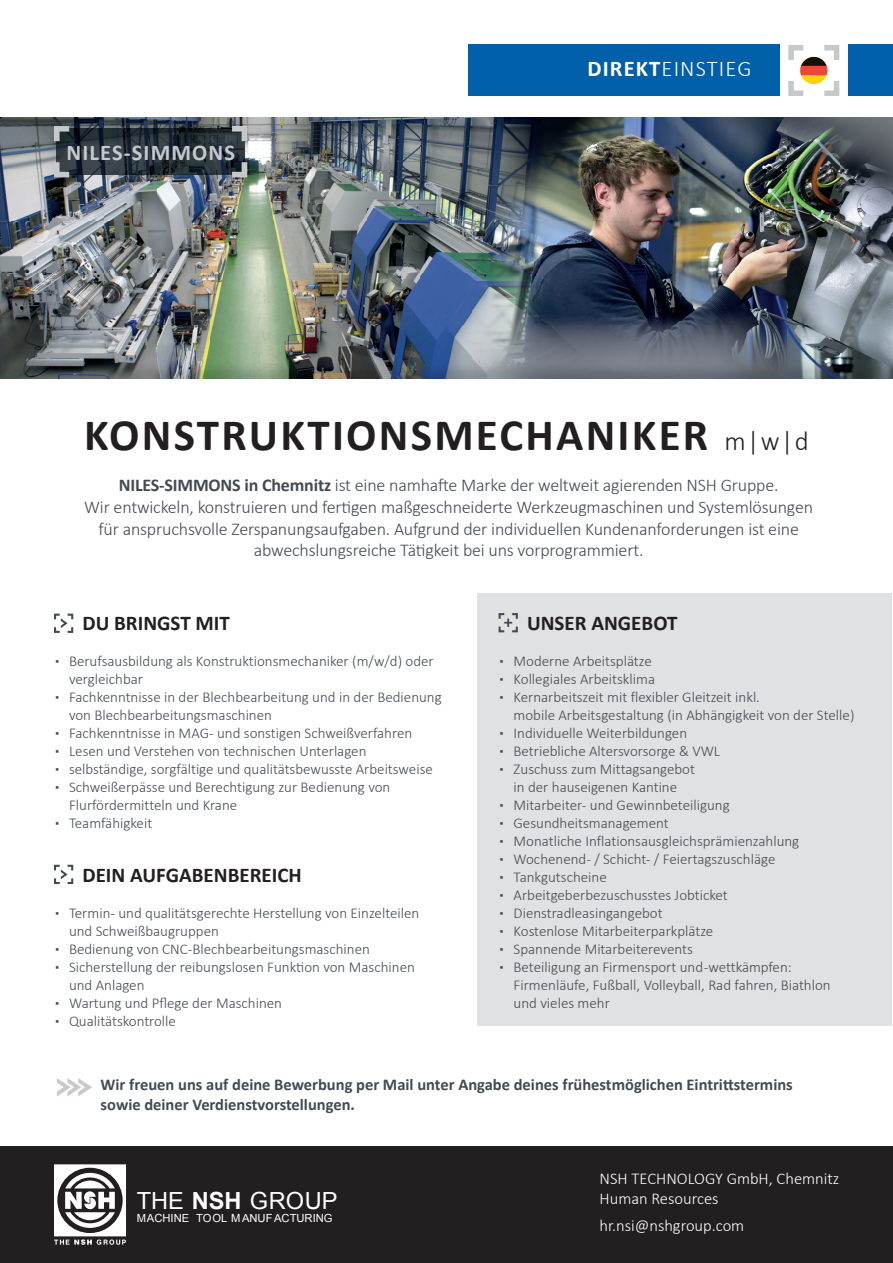
<style>
.page{position:relative;width:893px;height:1263px;background:#fff}
.page>*{position:absolute;margin:0;border:0;box-sizing:border-box;transform-origin:0 0}
.t1{font:700 45px "Calibri";letter-spacing:.05em;color:#231f20}
.t2{font:23.55px "Arial";color:#fff}
.t3{font:300 22.5px "Calibri";letter-spacing:.05em;color:#fff}
.t4{font:700 22.5px "Calibri";letter-spacing:.05em;color:#c6c9cc}
.t5{font:700 21px "Calibri";color:#231f20}
.t6{font:300 18px/21.6px "Calibri";letter-spacing:-.01em;color:#424b53;text-align:center}
.t7{font:700 16.5px/19.8px "Calibri";color:#424b53}
.t8{font:300 16.5px/19.8px "Calibri";color:#fff}
.t9{font:300 15px/18px "Calibri";color:#424b53}
.t10{font:11.25px "Arial";color:#fff}
.s1{font-weight:700}
.s2{font-weight:300;font-size:27px}
</style>
<div class="page">
<img style="left:0;top:117px;width:105px;height:104px">
<img style="left:105px;top:117px;width:105px;height:12px">
<img style="left:210px;top:117px;width:683px;height:104px">
<img style="left:105px;top:175px;width:105px;height:46px">
<img style="left:0;top:221px;width:893px;height:157px">
<img style="left:57px;top:129px;width:187px;height:46px">
<svg style="left:54px;top:614px;width:19px;height:19px"></svg>
<svg style="left:54px;top:865px;width:19px;height:19px"></svg>
<svg style="left:57px;top:1078px;width:35px;height:18px"></svg>
<div style="left:0;top:1146px;width:893px;height:117px;background:#231f20"></div>
<svg style="left:54px;top:1164px;width:72px;height:81px"></svg>
<svg style="left:232px;top:162px;width:15px;height:15px"></svg>
<svg style="left:232px;top:126px;width:15px;height:15px"></svg>
<svg style="left:54px;top:162px;width:15px;height:15px"></svg>
<svg style="left:54px;top:126px;width:15px;height:15px"></svg>
<div style="left:848px;top:45px;width:45px;height:51px;background:#0160a9"></div>
<svg style="left:788px;top:45px;width:51px;height:51px"></svg>
<div style="left:468px;top:45px;width:311px;height:51px;background:#0160a9"></div>
<div style="left:478px;top:594px;width:414px;height:432px;background:#e0e1e3"></div>
<svg style="left:499px;top:613px;width:19px;height:19px"></svg>
<h3 class="t4" style="left:67px;top:137px;width:170px">NILES-SIMMONS</h3>
<h3 class="t3" style="left:587px;top:55px;width:166px"><span class="s1">DIREKT</span>EINSTIEG</h3>
<h1 class="t1" style="left:84px;top:403px;width:726px">KONSTRUKTIONSMECHANIKER <span class="s2">m|w|d</span></h1>
<p class="t6" style="left:84px;top:474px;width:730px"><span class="s1">NILES-SIMMONS in Chemnitz</span> ist eine namhafte Marke der weltweit agierenden NSH Gruppe.<br>Wir entwickeln, konstruieren und fertigen maßgeschneiderte Werkzeugmaschinen und Systemlösungen für anspruchsvolle Zerspanungsaufgaben. Aufgrund der individuellen Kundenanforderungen ist eine abwechslungsreiche Tätigkeit bei uns vorprogrammiert.</p>
<h3 class="t5" style="left:83px;top:608px;width:149px">DU BRINGST MIT</h3>
<p class="t9" style="left:69px;top:652px;width:366px;text-indent:-15px">▪ Berufsausbildung als Konstruktionsmechaniker (m/w/d) oder vergleichbar</p>
<p class="t9" style="left:69px;top:688px;width:374px;text-indent:-15px">▪ Fachkenntnisse in der Blechbearbeitung und in der Bedienung von Blechbearbeitungsmaschinen</p>
<p class="t9" style="left:54px;top:724px;width:360px">▪ Fachkenntnisse in MAG- und sonstigen Schweißverfahren</p>
<p class="t9" style="left:54px;top:742px;width:314px">▪ Lesen und Verstehen von technischen Unterlagen</p>
<p class="t9" style="left:54px;top:760px;width:380px">▪ selbständige, sorgfältige und qualitätsbewusste Arbeitsweise</p>
<p class="t9" style="left:69px;top:778px;width:323px;text-indent:-15px">▪ Schweißerpässe und Berechtigung zur Bedienung von<br>Flurfördermitteln und Krane</p>
<p class="t9" style="left:54px;top:814px;width:100px">▪ Teamfähigkeit</p>
<h3 class="t5" style="left:83px;top:860px;width:221px">DEIN AUFGABENBEREICH</h3>
<p class="t9" style="left:69px;top:904px;width:352px;text-indent:-15px">▪ Termin- und qualitätsgerechte Herstellung von Einzelteilen und Schweißbaugruppen</p>
<p class="t9" style="left:54px;top:940px;width:317px">▪ Bedienung von CNC-Blechbearbeitungsmaschinen</p>
<p class="t9" style="left:69px;top:958px;width:347px;text-indent:-15px">▪ Sicherstellung der reibungslosen Funktion von Maschinen und Anlagen</p>
<p class="t9" style="left:54px;top:994px;width:230px">▪ Wartung und Pflege der Maschinen</p>
<p class="t9" style="left:54px;top:1012px;width:124px">▪ Qualitätskontrolle</p>
<h3 class="t5" style="left:527px;top:608px;width:152px">UNSER ANGEBOT</h3>
<p class="t9" style="left:499px;top:652px;width:155px">▪ Moderne Arbeitsplätze</p>
<p class="t9" style="left:499px;top:670px;width:158px">▪ Kollegiales Arbeitsklima</p>
<p class="t9" style="left:514px;top:688px;width:342px;text-indent:-15px">▪ Kernarbeitszeit mit flexibler Gleitzeit inkl.<br>mobile Arbeitsgestaltung (in Abhängigkeit von der Stelle)</p>
<p class="t9" style="left:499px;top:724px;width:190px">▪ Individuelle Weiterbildungen</p>
<p class="t9" style="left:499px;top:742px;width:223px">▪ Betriebliche Altersvorsorge &amp; VWL</p>
<p class="t9" style="left:499px;top:760px;width:198px;text-align:center">▪ Zuschuss zum Mittagsangebot in der hauseigenen Kantine</p>
<p class="t9" style="left:499px;top:796px;width:233px">▪ Mitarbeiter- und Gewinnbeteiligung</p>
<p class="t9" style="left:499px;top:814px;width:172px">▪ Gesundheitsmanagement</p>
<p class="t9" style="left:499px;top:832px;width:302px">▪ Monatliche Inflationsausgleichsprämienzahlung</p>
<p class="t9" style="left:499px;top:850px;width:278px">▪ Wochenend- / Schicht- / Feiertagszuschläge</p>
<p class="t9" style="left:499px;top:868px;width:110px">▪ Tankgutscheine</p>
<p class="t9" style="left:499px;top:886px;width:231px">▪ Arbeitgeberbezuschusstes Jobticket</p>
<p class="t9" style="left:499px;top:904px;width:166px">▪ Dienstradleasingangebot</p>
<p class="t9" style="left:499px;top:922px;width:216px">▪ Kostenlose Mitarbeiterparkplätze</p>
<p class="t9" style="left:499px;top:940px;width:196px">▪ Spannende Mitarbeiterevents</p>
<p class="t9" style="left:514px;top:958px;width:319px;text-indent:-15px">▪ Beteiligung an Firmensport und -wettkämpfen:<br>Firmenläufe, Fußball, Volleyball, Rad fahren, Biathlon und vieles mehr</p>
<p class="t7" style="left:101px;top:1074px;width:694px">Wir freuen uns auf deine Bewerbung per Mail unter Angabe deines frühestmöglichen Eintrittstermins sowie deiner Verdienstvorstellungen.</p>
<h2 class="t2" style="left:137px;top:1185px;width:202px">THE <span class="s1">NSH</span> GROUP</h2>
<p class="t10" style="left:137px;top:1211px;width:197px">MACHINE TOOL MANUFACTURING</p>
<p class="t8" style="left:600px;top:1169px;width:241px">NSH TECHNOLOGY GmbH, Chemnitz<br>Human Resources</p>
<p class="t8" style="left:600px;top:1215px;width:146px">hr.nsi@nshgroup.com</p>
</div>
